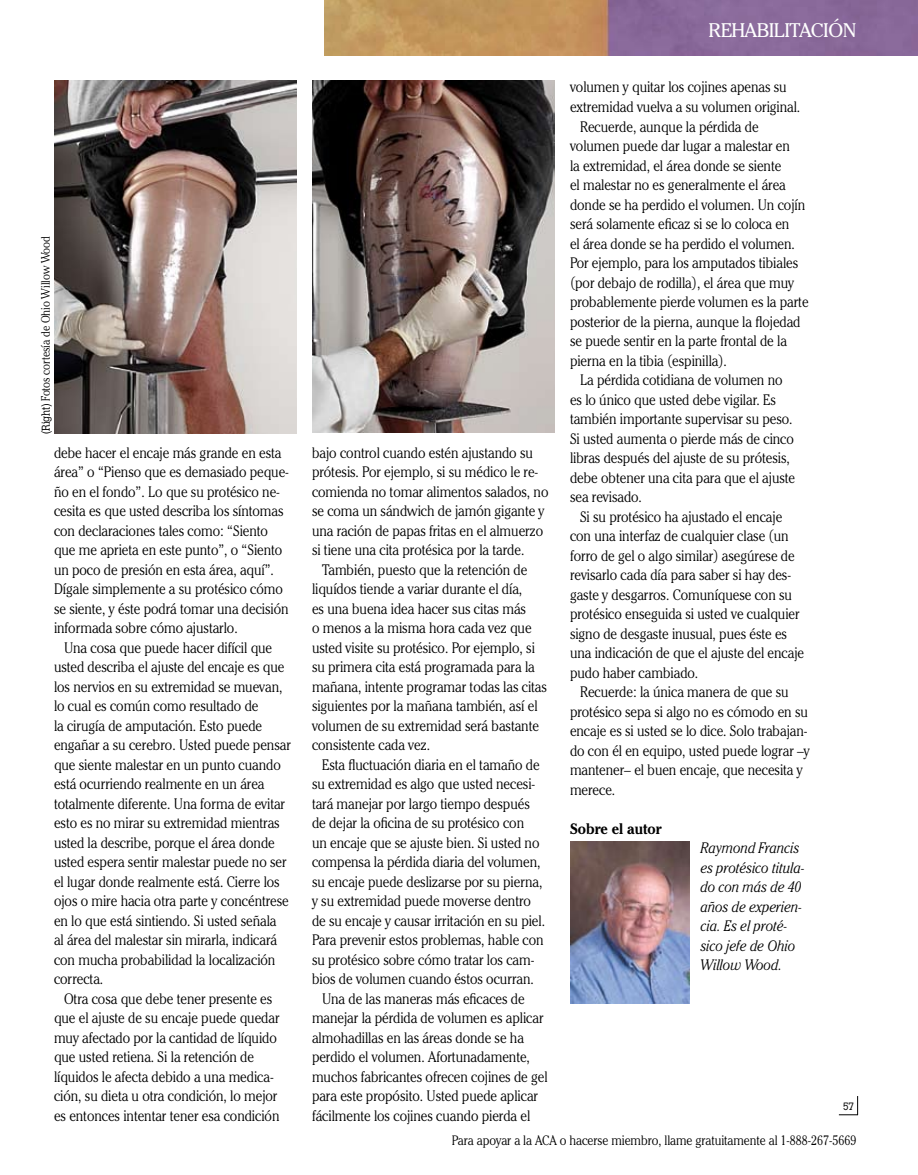
<style>
.page{position:relative;width:918px;height:1175px;background:#fff}
.page>*{position:absolute;margin:0;border:0;box-sizing:border-box;transform-origin:0 0}
.t1{font:19.5px "Cheltenham IT Cby BT";color:#fff}
.t2{font:300 15px/19.5px "Cheltenham IT Cby BT";color:#000;scale:.9 1}
.t3{font:italic 300 15px/19.5px "Cheltenham IT Cby BT";color:#000;scale:.9 1}
.t4{font:700 15px "Cheltenham IT Cby BT";color:#000;scale:.9 1}
.t5{font:300 13.5px "Cheltenham IT Cby BT";color:#000;scale:.9 1}
.t6{font:300 12px "Cheltenham IT Cby BT";color:#000;scale:.9 1}
.t7{font:300 10.5px "Calvert MT Std";color:#000;scale:.9 1}
.s1{font-family:"Calvert MT Std";font-size:11.25px}
</style>
<div class="page">
<svg style="left:839px;top:1096px;width:19px;height:19px"></svg>
<img style="left:54px;top:80px;width:243px;height:354px">
<img style="left:312px;top:80px;width:242px;height:352px">
<img style="left:570px;top:842px;width:120px;height:161px">
<img style="left:324px;top:0;width:594px;height:55px">
<p class="t6" style="left:38px;top:434px;width:222px;rotate:-90deg"><span class="s1">(Right)</span> Fotos cortesía de Ohio Willow Wood</p>
<p class="t2" style="left:54px;top:442px;width:263px">debe hacer el encaje más grande en esta área” o “Pienso que es demasiado peque&shy;ño en el fondo”. Lo que su protésico ne&shy;cesita es que usted describa los síntomas con declaraciones tales como: “Siento que me aprieta en este punto”, o “Siento un poco de presión en esta área, aquí”.<br>Dígale simplemente a su protésico cómo se siente, y éste podrá tomar una decisión informada sobre cómo ajustarlo.</p>
<p class="t2" style="left:54px;top:637px;width:265px;text-indent:10px">Una cosa que puede hacer difícil que usted describa el ajuste del encaje es que los nervios en su extremidad se muevan, lo cual es común como resultado de<br>la cirugía de amputación. Esto puede engañar a su cerebro. Usted puede pensar que siente malestar en un punto cuando está ocurriendo realmente en un área totalmente diferente. Una forma de evitar esto es no mirar su extremidad mientras usted la describe, porque el área donde usted espera sentir malestar puede no ser el lugar donde realmente está. Cierre los ojos o mire hacia otra parte y concéntrese en lo que está sintiendo. Si usted señala<br>al área del malestar sin mirarla, indicará con mucha probabilidad la localización correcta.</p>
<p class="t2" style="left:54px;top:988px;width:252px;text-indent:10px">Otra cosa que debe tener presente es que el ajuste de su encaje puede quedar muy afectado por la cantidad de líquido que usted retiena. Si la retención de líquidos le afecta debido a una medica&shy;ción, su dieta u otra condición, lo mejor es entonces intentar tener esa condición</p>
<h1 class="t1" style="left:709px;top:18px;width:24px">REHABILITACIÓN</h1>
<p class="t2" style="left:570px;top:77px;width:242px">volumen y quitar los cojines apenas su</p>
<p class="t2" style="left:570px;top:97px;width:257px">extremidad vuelva a su volumen original.</p>
<p class="t2" style="left:580px;top:116px;width:200px">Recuerde, aunque la pérdida de</p>
<p class="t2" style="left:570px;top:136px;width:246px">volumen puede dar lugar a malestar en</p>
<p class="t2" style="left:570px;top:155px;width:236px">la extremidad, el área donde se siente</p>
<p class="t2" style="left:570px;top:175px;width:241px">el malestar no es generalmente el área</p>
<p class="t2" style="left:570px;top:194px;width:263px">donde se ha perdido el volumen. Un cojín</p>
<p class="t2" style="left:570px;top:214px;width:245px">será solamente eficaz si se lo coloca en</p>
<p class="t2" style="left:570px;top:233px;width:251px">el área donde se ha perdido el volumen.</p>
<p class="t2" style="left:570px;top:253px;width:255px">Por ejemplo, para los amputados tibiales</p>
<p class="t2" style="left:570px;top:272px;width:251px">(por debajo de rodilla), el área que muy</p>
<p class="t2" style="left:570px;top:292px;width:267px">probablemente pierde volumen es la parte</p>
<p class="t2" style="left:570px;top:311px;width:258px">posterior de la pierna, aunque la flojedad</p>
<p class="t2" style="left:570px;top:331px;width:243px">se puede sentir en la parte frontal de la</p>
<p class="t2" style="left:570px;top:350px;width:176px">pierna en la tibia (espinilla).</p>
<p class="t2" style="left:580px;top:370px;width:227px">La pérdida cotidiana de volumen no</p>
<p class="t2" style="left:570px;top:389px;width:230px">es lo único que usted debe vigilar. Es</p>
<p class="t2" style="left:570px;top:409px;width:249px">también importante supervisar su peso.</p>
<p class="t2" style="left:570px;top:428px;width:250px">Si usted aumenta o pierde más de cinco</p>
<p class="t2" style="left:570px;top:448px;width:246px">libras después del ajuste de su prótesis,</p>
<p class="t2" style="left:570px;top:467px;width:252px">debe obtener una cita para que el ajuste</p>
<p class="t2" style="left:570px;top:487px;width:81px">sea revisado.</p>
<p class="t2" style="left:580px;top:506px;width:226px">Si su protésico ha ajustado el encaje</p>
<p class="t2" style="left:570px;top:526px;width:244px">con una interfaz de cualquier clase (un</p>
<p class="t2" style="left:570px;top:545px;width:251px">forro de gel o algo similar) asegúrese de</p>
<p class="t2" style="left:570px;top:565px;width:247px">revisarlo cada día para saber si hay des-</p>
<p class="t2" style="left:570px;top:584px;width:248px">gaste y desgarros. Comuníquese con su</p>
<p class="t2" style="left:570px;top:604px;width:257px">protésico enseguida si usted ve cualquier</p>
<p class="t2" style="left:570px;top:623px;width:243px">signo de desgaste inusual, pues éste es</p>
<p class="t2" style="left:570px;top:643px;width:262px">una indicación de que el ajuste del encaje</p>
<p class="t2" style="left:570px;top:662px;width:144px">pudo haber cambiado.</p>
<p class="t2" style="left:580px;top:682px;width:233px">Recuerde: la única manera de que su</p>
<p class="t2" style="left:570px;top:701px;width:266px">protésico sepa si algo no es cómodo en su</p>
<p class="t2" style="left:570px;top:721px;width:266px">encaje es si usted se lo dice. Solo trabajan-</p>
<p class="t2" style="left:570px;top:740px;width:268px">do con él en equipo, usted puede lograr –y</p>
<p class="t2" style="left:570px;top:760px;width:260px">mantener– el buen encaje, que necesita y</p>
<p class="t2" style="left:570px;top:779px;width:52px">merece.</p>
<p class="t4" style="left:570px;top:819px;width:103px">Sobre el autor</p>
<p class="t3" style="left:701px;top:838px;width:117px">Raymond Francis es protésico titula&shy;do con más de 40 años de experien&shy;cia. Es el proté&shy;sico jefe de Ohio<br>Willow Wood.</p>
<p class="t2" style="left:312px;top:442px;width:264px">bajo control cuando estén ajustando su prótesis. Por ejemplo, si su médico le re&shy;comienda no tomar alimentos salados, no se coma un sándwich de jamón gigante y una ración de papas fritas en el almuerzo si tiene una cita protésica por la tarde.</p>
<p class="t2" style="left:312px;top:559px;width:263px;text-indent:10px">También, puesto que la retención de liquídos tiende a variar durante el día,<br>es una buena idea hacer sus citas más<br>o menos a la misma hora cada vez que usted visite su protésico. Por ejemplo, si su primera cita está programada para la mañana, intente programar todas las citas siguientes por la mañana también, así el volumen de su extremidad será bastante consistente cada vez.</p>
<p class="t2" style="left:322px;top:754px;width:243px">Esta fluctuación diaria en el tamaño de</p>
<p class="t2" style="left:312px;top:774px;width:250px">su extremidad es algo que usted necesi-</p>
<p class="t2" style="left:312px;top:793px;width:244px">tará manejar por largo tiempo después</p>
<p class="t2" style="left:312px;top:813px;width:237px">de dejar la oficina de su protésico con</p>
<p class="t2" style="left:312px;top:832px;width:254px">un encaje que se ajuste bien. Si usted no</p>
<p class="t2" style="left:312px;top:852px;width:255px">compensa la pérdida diaria del volumen,</p>
<p class="t2" style="left:312px;top:871px;width:257px">su encaje puede deslizarse por su pierna,</p>
<p class="t2" style="left:312px;top:891px;width:245px">y su extremidad puede moverse dentro</p>
<p class="t2" style="left:312px;top:910px;width:260px">de su encaje y causar irritación en su piel.</p>
<p class="t2" style="left:312px;top:930px;width:259px">Para prevenir estos problemas, hable con</p>
<p class="t2" style="left:312px;top:949px;width:249px">su protésico sobre cómo tratar los cam-</p>
<p class="t2" style="left:312px;top:969px;width:248px">bios de volumen cuando éstos ocurran.</p>
<p class="t2" style="left:322px;top:988px;width:227px">Una de las maneras más eficaces de</p>
<p class="t2" style="left:312px;top:1008px;width:259px">manejar la pérdida de volumen es aplicar</p>
<p class="t2" style="left:312px;top:1027px;width:237px">almohadillas en las áreas donde se ha</p>
<p class="t2" style="left:312px;top:1047px;width:244px">perdido el volumen. Afortunadamente,</p>
<p class="t2" style="left:312px;top:1066px;width:263px">muchos fabricantes ofrecen cojines de gel</p>
<p class="t2" style="left:312px;top:1086px;width:253px">para este propósito. Usted puede aplicar</p>
<p class="t2" style="left:312px;top:1105px;width:244px">fácilmente los cojines cuando pierda el</p>
<p class="t7" style="left:843px;top:1100px;width:7px">57</p>
<p class="t5" style="left:452px;top:1131px;width:451px">Para apoyar a la ACA o hacerse miembro, llame gratuitamente al 1-888-267-5669</p>
</div>
